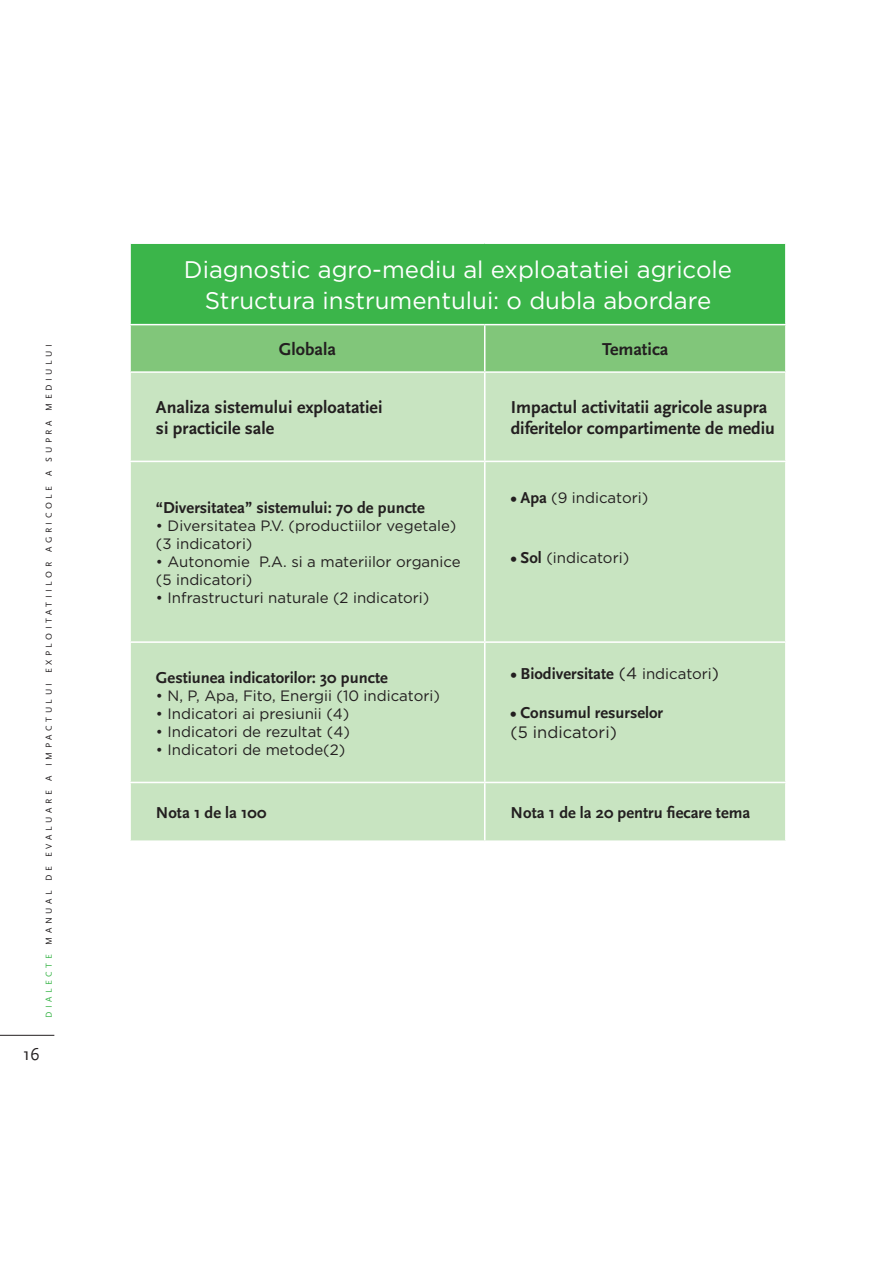
<style>
.page{position:relative;width:893px;height:1263px;background:#fff}
.page>*{position:absolute;margin:0;border:0;box-sizing:border-box;transform-origin:0 0}
.t1{font:24px/30.6px "Gotham";color:#fff;text-align:center}
.t2{font:700 18px/21.6px "Scala Sans";color:#231f20}
.t3{font:18px "Scala Sans";color:#231f20}
.t4{font:700 16.5px "Scala Sans";color:#231f20}
.t5{font:16.5px "Gotham";color:#231f20}
.t6{font:15px/18px "Gotham";color:#231f20}
.t7{font:9px "Scala Sans";letter-spacing:.4em;color:#231f20}
.s1{color:#3bb54a}
.s2{font-family:"Scala Sans";font-weight:700;font-size:16.5px}
.s3{font-family:"Gotham";font-weight:400}
.s4{font-family:"Gotham";font-weight:400;font-size:15px}
</style>
<div class="page">
<hr style="left:0;top:1035px;width:54px;height:1px;background:#231f20">
<div style="left:130px;top:243px;width:656px;height:82px;background:#3bb54a"></div>
<div style="left:131px;top:325px;width:654px;height:46px;background:#81c67a"></div>
<div style="left:131px;top:373px;width:654px;height:467px;background:#c8e4c1"></div>
<hr style="left:129px;top:242px;width:356px;height:2px;background:#fff">
<hr style="left:129px;top:244px;width:2px;height:80px;background:#fff">
<hr style="left:485px;top:242px;width:302px;height:2px;background:#fff">
<hr style="left:785px;top:244px;width:2px;height:80px;background:#fff">
<hr style="left:484px;top:373px;width:2px;height:88px;background:#fff">
<hr style="left:129px;top:461px;width:356px;height:1px;background:#fff">
<hr style="left:485px;top:461px;width:302px;height:1px;background:#fff">
<hr style="left:484px;top:462px;width:2px;height:179px;background:#fff">
<hr style="left:129px;top:641px;width:356px;height:2px;background:#fff">
<hr style="left:485px;top:641px;width:302px;height:2px;background:#fff">
<hr style="left:484px;top:643px;width:2px;height:139px;background:#fff">
<hr style="left:129px;top:782px;width:356px;height:1px;background:#fff">
<hr style="left:485px;top:782px;width:302px;height:1px;background:#fff">
<hr style="left:484px;top:783px;width:2px;height:57px;background:#fff">
<hr style="left:129px;top:324px;width:356px;height:1px;background:#fff">
<hr style="left:485px;top:324px;width:302px;height:1px;background:#fff">
<hr style="left:484px;top:325px;width:1px;height:46px;background:#fff">
<p class="t7" style="left:44px;top:1018px;width:676px;rotate:-90deg"><span class="s1">dialecte</span> Manual de evaluare a im pactului exploitatiilor agricole a supra m ediului</p>
<p class="t3" style="left:23px;top:1044px;width:18px">16</p>
<h1 class="t1" style="left:184px;top:254px;width:550px">Diagnostic agro-mediu al exploatatiei agricole<br>Structura instrumentului: o dubla abordare</h1>
<p class="t2" style="left:279px;top:339px;width:59px">Globala</p>
<p class="t2" style="left:602px;top:339px;width:68px">Tematica</p>
<p class="t2" style="left:156px;top:396px;width:228px">Analiza sistemului exploatatiei si practicile sale</p>
<p class="t2" style="left:511px;top:396px;width:266px">Impactul activitatii agricole asupra diferitelor compartimente de mediu</p>
<p class="t4" style="left:156px;top:499px;width:270px">“Diversitatea” sistemului: 70 de puncte</p>
<p class="t6" style="left:156px;top:517px;width:302px">• Diversitatea P.V. (productiilor vegetale) (3 indicatori)</p>
<p class="t6" style="left:156px;top:553px;width:306px">• Autonomie P.A. si a materiilor organice (5 indicatori)</p>
<p class="t6" style="left:156px;top:589px;width:275px">• Infrastructuri naturale (2 indicatori)</p>
<p class="t4" style="left:156px;top:669px;width:233px">Gestiunea indicatorilor: 30 puncte</p>
<p class="t6" style="left:156px;top:686px;width:285px">• N, P, Apa, Fito, Energii (10 indicatori)</p>
<p class="t6" style="left:156px;top:704px;width:195px">• Indicatori ai presiunii (4)</p>
<p class="t6" style="left:156px;top:722px;width:195px">• Indicatori de rezultat (4)</p>
<p class="t6" style="left:156px;top:740px;width:191px">• Indicatori de metode(2)</p>
<p class="t6" style="left:511px;top:488px;width:139px"><span class="s2">• Apa</span> (9 indicatori)</p>
<p class="t6" style="left:511px;top:548px;width:120px"><span class="s2">• Sol</span> (indicatori)</p>
<p class="t4" style="left:511px;top:664px;width:210px">• Biodiversitate <span class="s3">(4</span> <span class="s4">indicatori</span><span class="s3">)</span></p>
<p class="t4" style="left:511px;top:704px;width:154px">• Consumul resurselor</p>
<p class="t5" style="left:511px;top:722px;width:108px">(5 indicatori)</p>
<p class="t4" style="left:156px;top:804px;width:112px">Nota 1 de la 100</p>
<p class="t4" style="left:511px;top:804px;width:241px">Nota 1 de la 20 pentru fiecare tema</p>
</div>
